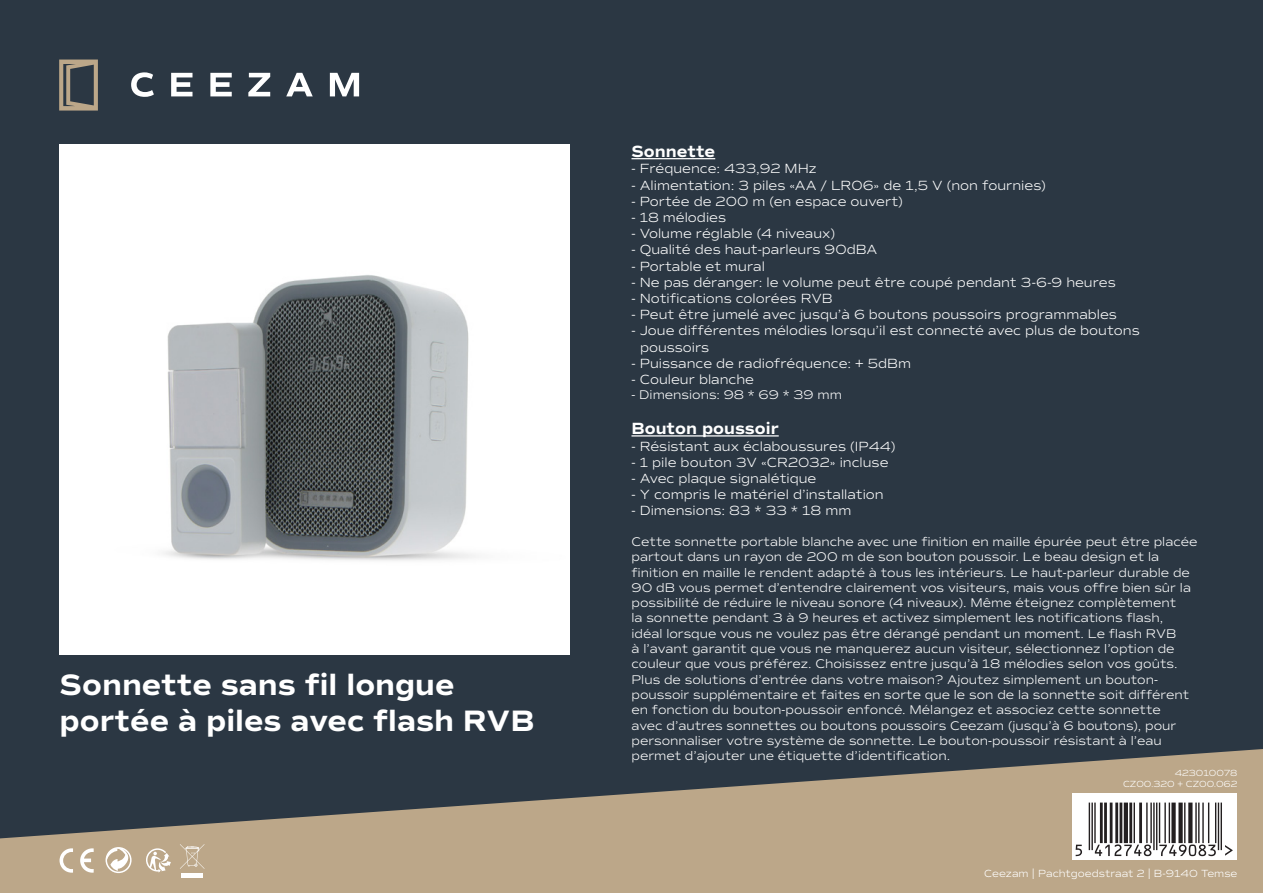
<style>
.page{position:relative;width:1263px;height:893px;background:#fff}
.page>*{position:absolute;margin:0;border:0;box-sizing:border-box;transform-origin:0 0}
.t1{font:700 30px/36px "Commuters Sans";color:#fff}
.t2{font:700 16.5px "Commuters Sans";color:#fff}
.t3{font:300 13.5px/16.2px "Commuters Sans";color:#fff}
.t4{font:300 12.75px/15.3px "Commuters Sans";color:#fff}
.t5{font:300 10.5px "Commuters Sans";color:#fff}
.t6{font:300 9px/10.8px "Commuters Sans";color:#fff;text-align:right}
</style>
<div class="page">
<div style="left:0;top:0;width:1263px;height:842px;background:#2b3743"></div>
<img style="left:60px;top:145px;width:510px;height:510px">
<hr style="left:631px;top:158px;width:84px;height:1px;background:#fff">
<hr style="left:631px;top:435px;width:148px;height:2px;background:#fff">
<svg style="left:0;top:749px;width:1263px;height:144px;fill:#bca789"></svg>
<svg style="left:60px;top:848px;width:13px;height:25px"></svg>
<svg style="left:80px;top:848px;width:14px;height:25px"></svg>
<svg style="left:146px;top:848px;width:25px;height:25px"></svg>
<div style="left:182px;top:873px;width:21px;height:5px;background:#fff"></div>
<svg style="left:180px;top:844px;width:25px;height:25px"></svg>
<svg style="left:104px;top:845px;width:26px;height:26px"></svg>
<div style="left:106px;top:847px;width:26px;height:26px;border:2px solid #fff;border-radius:50%"></div>
<div style="left:1072px;top:793px;width:165px;height:67px;background:#fff"></div>
<svg style="left:1076px;top:803px;width:156px;height:53px"></svg>
<svg style="left:59px;top:60px;width:39px;height:51px"></svg>
<svg style="left:131px;top:72px;width:23px;height:25px"></svg>
<svg style="left:171px;top:73px;width:21px;height:23px"></svg>
<svg style="left:210px;top:73px;width:22px;height:23px"></svg>
<svg style="left:248px;top:73px;width:22px;height:23px"></svg>
<svg style="left:286px;top:73px;width:27px;height:23px"></svg>
<svg style="left:330px;top:73px;width:29px;height:23px"></svg>
<h1 class="t1" style="left:60px;top:667px;width:476px">Sonnette sans fil longue portée à piles avec flash RVB</h1>
<p class="t2" style="left:631px;top:141px;width:85px">Sonnette</p>
<p class="t3" style="left:631px;top:161px;width:187px">- Fréquence: 433,92 MHz</p>
<p class="t3" style="left:631px;top:177px;width:416px">- Alimentation: 3 piles «AA / LR06» de 1,5 V (non fournies)</p>
<p class="t3" style="left:631px;top:193px;width:273px">- Portée de 200 m (en espace ouvert)</p>
<p class="t3" style="left:631px;top:209px;width:96px">- 18 mélodies</p>
<p class="t3" style="left:631px;top:225px;width:205px">- Volume réglable (4 niveaux)</p>
<p class="t3" style="left:631px;top:242px;width:247px">- Qualité des haut-parleurs 90dBA</p>
<p class="t3" style="left:631px;top:258px;width:135px">- Portable et mural</p>
<p class="t3" style="left:631px;top:274px;width:486px">- Ne pas déranger: le volume peut être coupé pendant 3-6-9 heures</p>
<p class="t3" style="left:631px;top:290px;width:203px">- Notifications colorées RVB</p>
<p class="t3" style="left:631px;top:306px;width:487px">- Peut être jumelé avec jusqu’à 6 boutons poussoirs programmables</p>
<p class="t3" style="left:640px;top:323px;width:501px;text-indent:-9px">- Joue différentes mélodies lorsqu’il est connecté avec plus de boutons poussoirs</p>
<p class="t3" style="left:631px;top:355px;width:281px">- Puissance de radiofréquence: + 5dBm</p>
<p class="t3" style="left:631px;top:371px;width:124px">- Couleur blanche</p>
<p class="t4" style="left:631px;top:387px;width:212px">- Dimensions: 98 * 69 * 39 mm</p>
<p class="t2" style="left:631px;top:419px;width:149px">Bouton poussoir</p>
<p class="t3" style="left:631px;top:438px;width:266px">- Résistant aux éclaboussures (IP44)</p>
<p class="t3" style="left:631px;top:454px;width:258px">- 1 pile bouton 3V «CR2032» incluse</p>
<p class="t3" style="left:631px;top:470px;width:186px">- Avec plaque signalétique</p>
<p class="t3" style="left:631px;top:486px;width:254px">- Y compris le matériel d’installation</p>
<p class="t3" style="left:631px;top:503px;width:221px">- Dimensions: 83 * 33 * 18 mm</p>
<p class="t4" style="left:631px;top:534px;width:567px">Cette sonnette portable blanche avec une finition en maille épurée peut être placée partout dans un rayon de 200 m de son bouton poussoir. Le beau design et la finition en maille le rendent adapté à tous les intérieurs. Le haut-parleur durable de 90 dB vous permet d’entendre clairement vos visiteurs, mais vous offre bien sûr la possibilité de réduire le niveau sonore (4 niveaux). Même éteignez complètement<br>la sonnette pendant 3 à 9 heures et activez simplement les notifications flash,<br>idéal lorsque vous ne voulez pas être dérangé pendant un moment. Le flash RVB<br>à l’avant garantit que vous ne manquerez aucun visiteur, sélectionnez l’option de couleur que vous préférez. Choisissez entre jusqu’à 18 mélodies selon vos goûts.<br>Plus de solutions d’entrée dans votre maison? Ajoutez simplement un bouton&shy;poussoir supplémentaire et faites en sorte que le son de la sonnette soit différent en fonction du bouton-poussoir enfoncé. Mélangez et associez cette sonnette<br>avec d’autres sonnettes ou boutons poussoirs Ceezam (jusqu’à 6 boutons), pour personnaliser votre système de sonnette. Le bouton-poussoir résistant à l’eau permet d’ajouter une étiquette d’identification.</p>
<p class="t6" style="left:1123px;top:767px;width:116px">423010078<br>CZ00.320 + CZ00.062</p>
<p class="t5" style="left:984px;top:867px;width:255px">Ceezam | Pachtgoedstraat 2 | B-9140 Temse</p>
</div>
